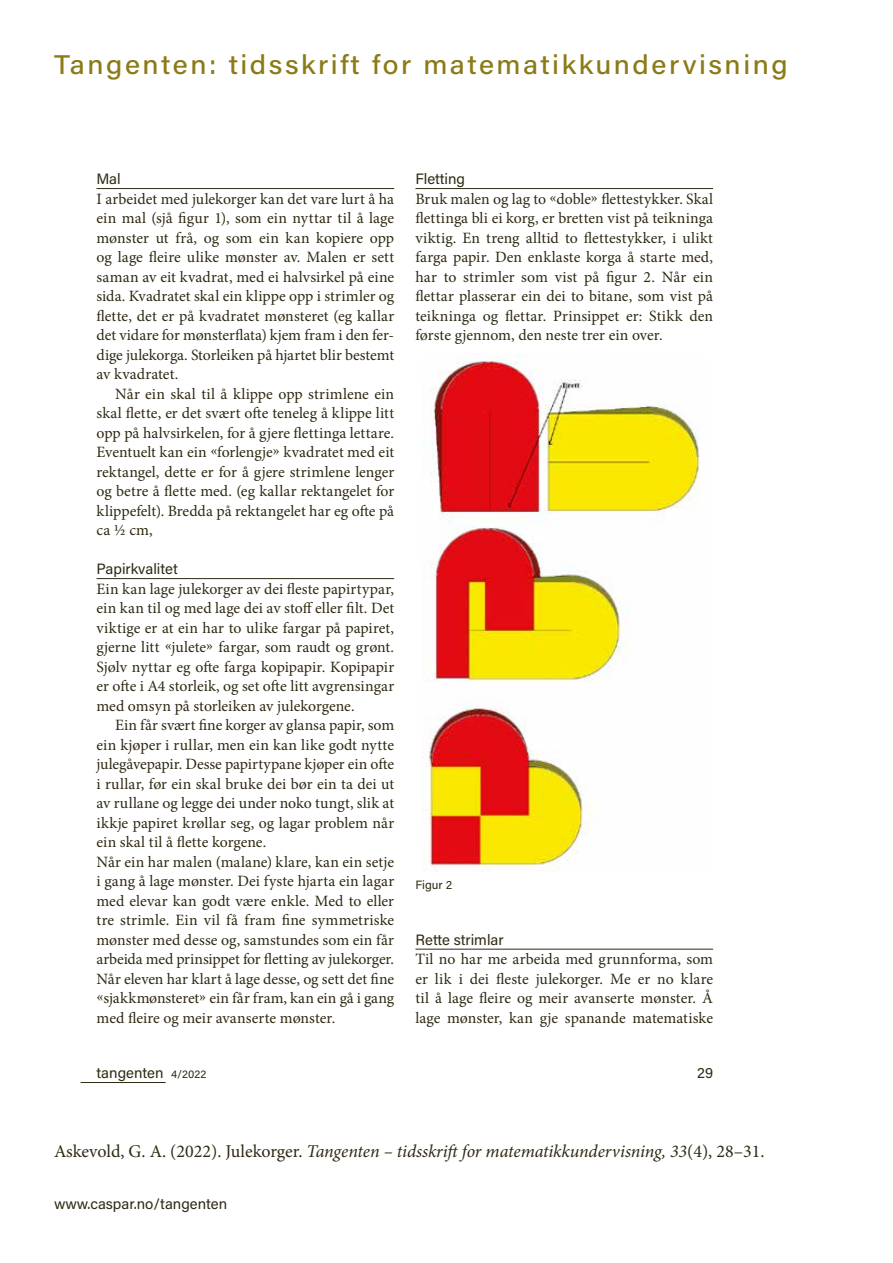
<style>
.page{position:relative;width:893px;height:1263px;background:#fff}
.page>*{position:absolute;margin:0;border:0;box-sizing:border-box;transform-origin:0 0}
.t1{font:500 27px "Acumin Pro";letter-spacing:.09em;color:#8b7a18;scale:1.05 1}
.t2{font:italic 18px "Minion Pro";letter-spacing:-.01em;color:#2f2912}
.t3{font:15.75px/19.5px "Minion Pro";color:#2f2912;text-align:justify}
.t4{font:15px "Acumin Pro";color:#2f2912}
.t5{font:12px "Acumin Pro";color:#2f2912}
.s1{font-size:11.25px}
.s2{font-style:normal}
</style>
<div class="page">
<hr style="left:81px;top:1082px;width:85px;height:1px;background:#2f2912">
<hr style="left:97px;top:188px;width:297px;height:1px;background:#2f2912">
<hr style="left:97px;top:578px;width:297px;height:1px;background:#2f2912">
<hr style="left:415px;top:188px;width:298px;height:1px;background:#2f2912">
<hr style="left:415px;top:949px;width:298px;height:1px;background:#2f2912">
<img style="left:423px;top:353px;width:277px;height:518px">
<h1 class="t1" style="left:54px;top:46px;width:700px">Tangenten: tidsskrift for matematikkundervisning</h1>
<p class="t4" style="left:97px;top:168px;width:26px">Mal</p>
<p class="t3" style="left:97px;top:189px;width:299px">I arbeidet med julekorger kan det vare lurt å ha ein mal (sjå figur 1), som ein nyttar til å lage mønster ut frå, og som ein kan kopiere opp og lage fleire ulike mønster av. Malen er sett saman av eit kvadrat, med ei halvsirkel på eine sida. Kvadratet skal ein klippe opp i strimler og flette, det er på kvadratet mønsteret (eg kallar det vidare for mønsterflata) kjem fram i den fer&shy;dige julekorga. Storleiken på hjartet blir bestemt av kvadratet.</p>
<p class="t3" style="left:97px;top:384px;width:299px;text-indent:19px">Når ein skal til å klippe opp strimlene ein skal flette, er det svært ofte teneleg å klippe litt opp på halvsirkelen, for å gjere flettinga lettare.<br>Eventuelt kan ein «forlengje» kvadratet med eit rektangel, dette er for å gjere strimlene lenger og betre å flette med. (eg kallar rektangelet for klippefelt). Bredda på rektangelet har eg ofte på ca ½ cm,</p>
<p class="t4" style="left:97px;top:558px;width:83px">Papirkvalitet</p>
<p class="t3" style="left:97px;top:579px;width:299px">Ein kan lage julekorger av dei fleste papirtypar, ein kan til og med lage dei av stoff eller filt. Det viktige er at ein har to ulike fargar på papiret, gjerne litt «julete» fargar, som raudt og grønt.<br>Sjølv nyttar eg ofte farga kopipapir. Kopipapir er ofte i A4 storleik, og set ofte litt avgrensingar med omsyn på storleiken av julekorgene.</p>
<p class="t3" style="left:97px;top:715px;width:299px;text-align:left;text-indent:19px">Ein får svært fine korger av glansa papir, som ein kjøper i rullar, men ein kan like godt nytte julegåvepapir. Desse papirtypane kjøper ein ofte i rullar, før ein skal bruke dei bør ein ta dei ut av rullane og legge dei under noko tungt, slik at ikkje papiret krøllar seg, og lagar problem når ein skal til å flette korgene.<br>Når ein har malen (malane) klare, kan ein setje i gang å lage mønster. Dei fyste hjarta ein lagar med elevar kan godt være enkle. Med to eller tre strimle. Ein vil få fram fine symmetriske mønster med desse og, samstundes som ein får arbeida med prinsippet for fletting av julekorger.<br>Når eleven har klart å lage desse, og sett det fine «sjakkmønsteret» ein får fram, kan ein gå i gang med fleire og meir avanserte mønster.</p>
<p class="t4" style="left:415px;top:168px;width:51px">Fletting</p>
<p class="t3" style="left:415px;top:189px;width:299px">Bruk malen og lag to «doble» flettestykker. Skal flettinga bli ei korg, er bretten vist på teikninga viktig. En treng alltid to flettestykker, i ulikt farga papir. Den enklaste korga å starte med, har to strimler som vist på figur 2. Når ein flettar plasserar ein dei to bitane, som vist på teikninga og flettar. Prinsippet er: Stikk den første gjennom, den neste trer ein over.</p>
<p class="t5" style="left:415px;top:877px;width:38px">Figur 2</p>
<p class="t4" style="left:415px;top:929px;width:90px">Rette strimlar</p>
<p class="t3" style="left:415px;top:949px;width:299px">Til no har me arbeida med grunnforma, som er lik i dei fleste julekorger. Me er no klare til å lage fleire og meir avanserte mønster. Å lage mønster, kan gje spanande matematiske</p>
<p class="t4" style="left:97px;top:1063px;width:111px">tangenten <span class="s1">4/2022</span></p>
<p class="t4" style="left:697px;top:1063px;width:17px">29</p>
<p class="t2" style="left:54px;top:1139px;width:712px"><span class="s2">Askevold, G. A. (2022). Julekorger.</span> Tangenten – tidsskrift for matematikkundervisning, 33<span class="s2">(4), 28–31.</span></p>
<p class="t4" style="left:54px;top:1193px;width:175px">www.caspar.no/tangenten</p>
</div>
